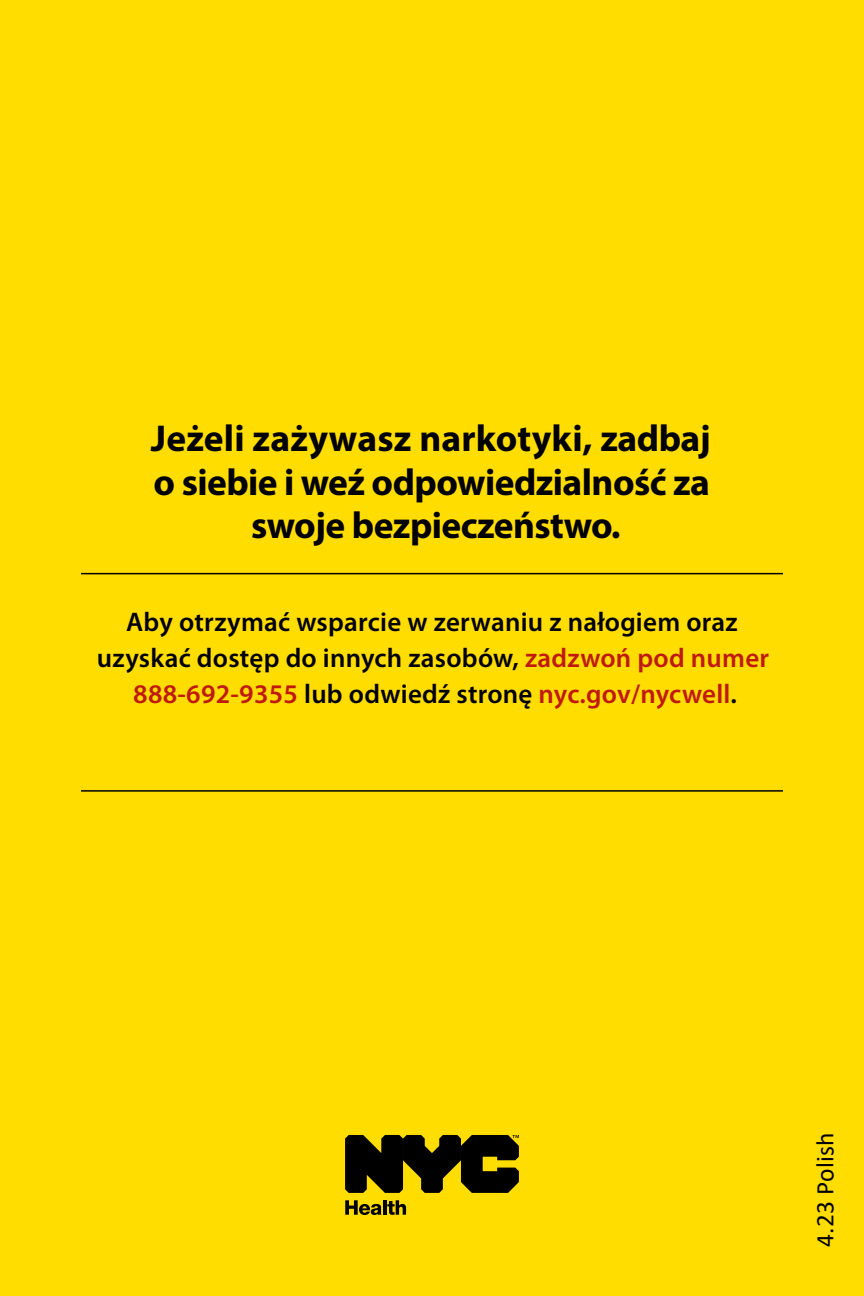
<style>
.page{position:relative;width:864px;height:1296px;background:#fd0}
.page>*{position:absolute;margin:0;border:0;box-sizing:border-box;transform-origin:0 0}
.t1{font:700 37.5px/43.5px "Myriad Pro";letter-spacing:-.015em;color:#000;text-align:center}
.t2{font:600 27px/36px "Myriad Pro";letter-spacing:.01em;color:#000;text-align:center}
.t3{font:25.5px "Calibri";letter-spacing:.01em;color:#000}
.s1{color:#be1a0e}
</style>
<div class="page">
<svg style="left:345px;top:1200px;width:36px;height:15px"></svg>
<hr style="left:383px;top:1200px;width:3px;height:15px;background:#000">
<svg style="left:387px;top:1200px;width:19px;height:15px"></svg>
<svg style="left:345px;top:1135px;width:174px;height:58px"></svg>
<hr style="left:81px;top:573px;width:702px;height:1px;background:#000">
<hr style="left:81px;top:790px;width:702px;height:2px;background:#000">
<p class="t1" style="left:151px;top:416px;width:561px">Jeżeli zażywasz narkotyki, zadbaj o siebie i weź odpowiedzialność za swoje bezpieczeństwo.</p>
<p class="t2" style="left:97px;top:604px;width:674px">Aby otrzymać wsparcie w zerwaniu z nałogiem oraz uzyskać dostęp do innych zasobów, <span class="s1">zadzwoń pod numer<br>888-692-9355</span> lub odwiedź stronę <span class="s1">nyc.gov/nycwell</span>.</p>
<p class="t3" style="left:807px;top:1247px;width:116px;rotate:-90deg">4.23 Polish</p>
</div>
